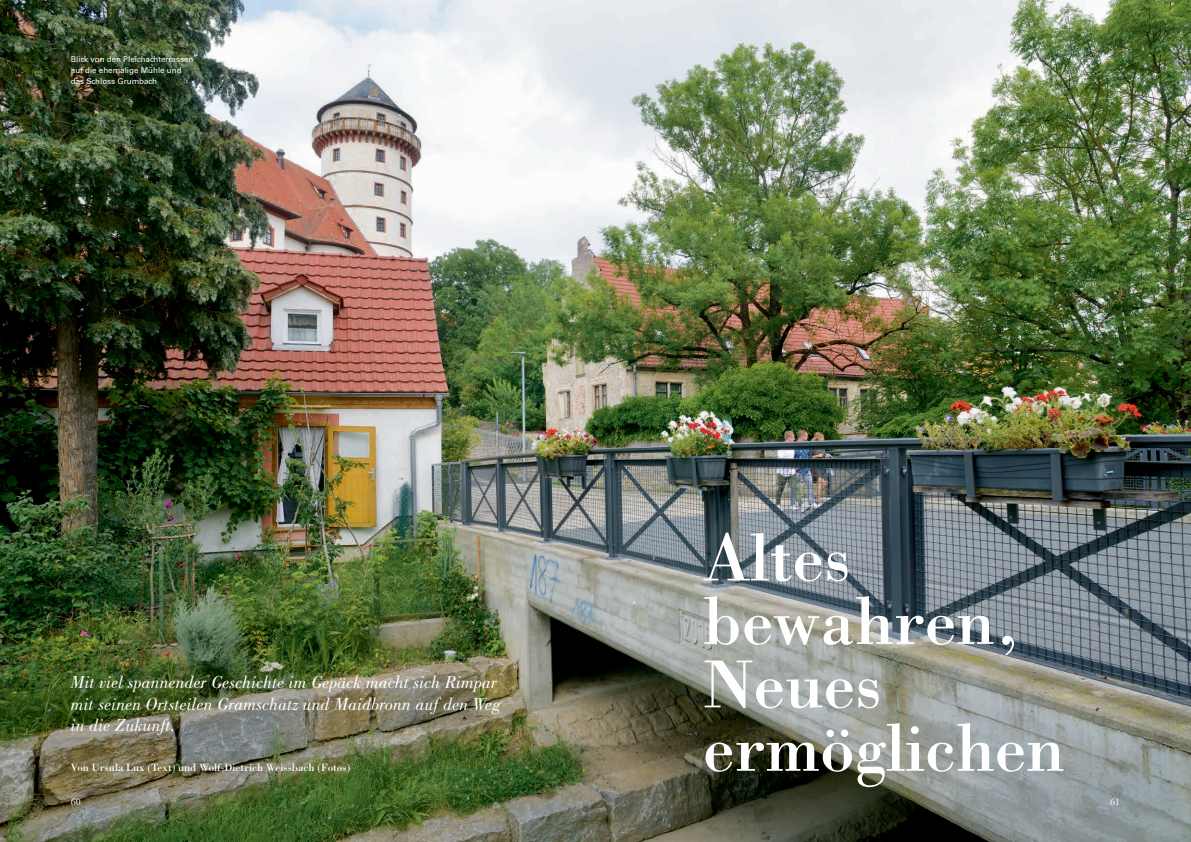
<style>
.page{position:relative;width:1191px;height:842px;background:#fff}
.page>*{position:absolute;margin:0;border:0;box-sizing:border-box;transform-origin:0 0}
.t1{font:70px/63.4px "Bodoni Std";color:#fff}
.t2{font:italic 18px/21.6px "Bodoni Std";color:#fff}
.t3{font:11px "Bodoni Std";color:#fff}
.t4{font:10px "Adobe Garamond Pro";color:#fff}
.t5{font:8px/11px "Univers LT Std";color:#fff}
</style>
<div class="page">
<img style="left:0;top:0;width:1191px;height:842px">
<p class="t5" style="left:71px;top:54px;width:124px">Blick von den Pleichachterrassen auf die ehemalige Mühle und das Schloss Grumbach</p>
<p class="t2" style="left:71px;top:671px;width:432px">Mit viel spannender Geschichte im Gepäck macht sich Rimpar mit seinen Ortsteilen Gramschatz und Maidbronn auf den Weg in die Zukunft.</p>
<p class="t3" style="left:71px;top:760px;width:281px">Von Ursula Lux (Text) und Wolf-Dietrich Weissbach (Fotos)</p>
<h1 class="t1" style="left:703px;top:525px;width:363px">Altes bewahren,<br>Neues ermöglichen</h1>
<p class="t4" style="left:71px;top:796px;width:11px">60</p>
<p class="t4" style="left:1110px;top:796px;width:11px">61</p>
</div>
